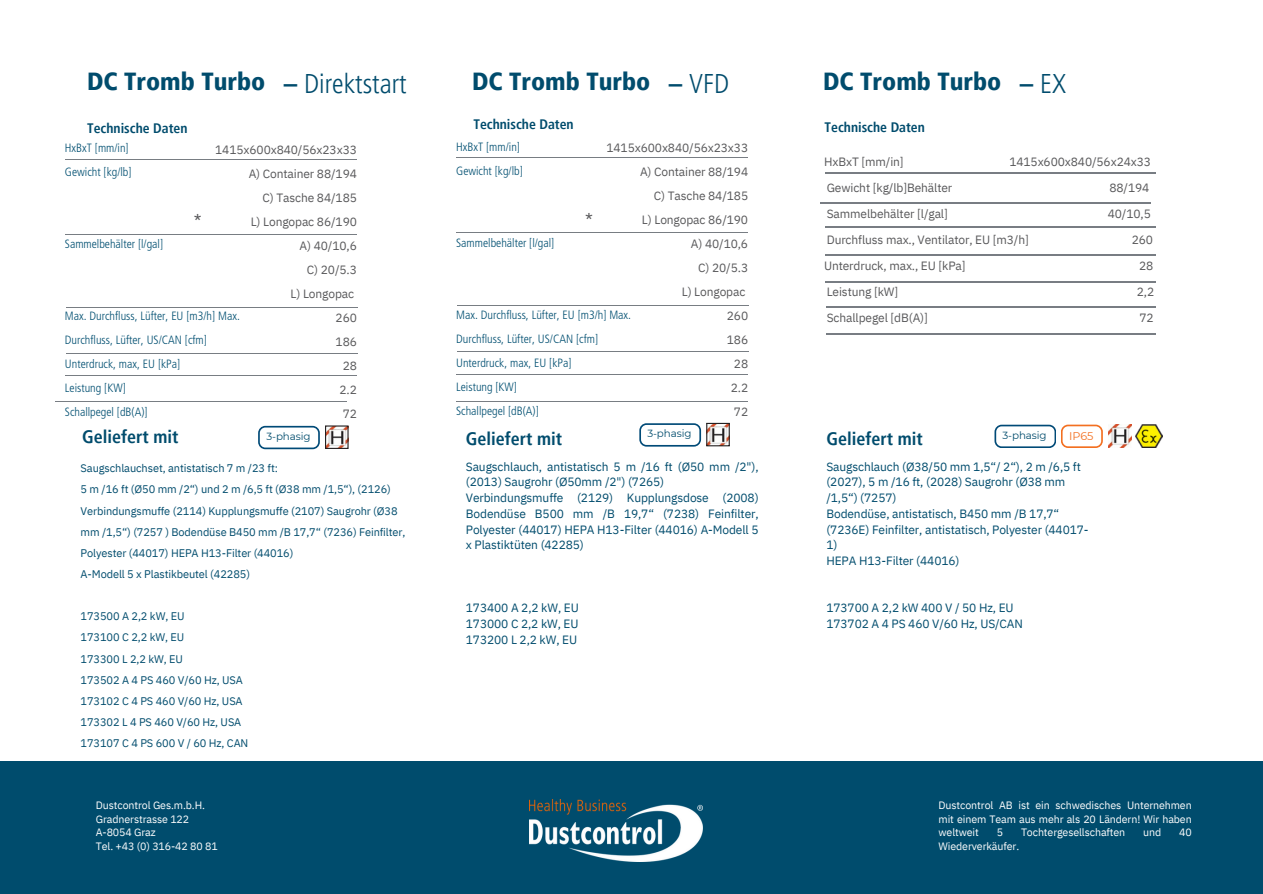
<style>
.page{position:relative;width:1263px;height:894px;background:#fff}
.page>*{position:absolute;margin:0;border:0;box-sizing:border-box;transform-origin:0 0}
.t1{font:300 condensed 27px "Frutiger LT Pro";color:#004c6d}
.t2{font:900 condensed 24.75px "Frutiger LT Pro";color:#004c6d}
.t3{font:700 condensed 18px "Frutiger LT Pro";color:#004c6d}
.t4{font:17.4px "IBM Plex Sans";color:#58585a}
.t5{font:700 condensed 13.65px "Frutiger LT Pro";color:#004c6d}
.t6{font:12px/15.8px "IBM Plex Sans";letter-spacing:-.01em;color:#004c6d}
.t7{font:12px "IBM Plex Sans";letter-spacing:-.01em;color:#58585a}
.t8{font:300 condensed 12px/24px "Frutiger LT Pro";color:#004f71}
.t9{font:11.1px "Montserrat";color:#f37021}
.t10{font:10.95px/21.1px "IBM Plex Sans";letter-spacing:-.01em;color:#004c6d}
.t11{font:10.65px/13.5px "IBM Plex Sans";letter-spacing:-.01em;color:#fff;text-align:justify}
.t12{font:10.35px "Montserrat";letter-spacing:-.01em;color:#004c6d}
.s1{font-weight:700}
</style>
<div class="page">
<img style="left:1136px;top:424px;width:27px;height:24px">
<div style="left:0;top:761px;width:1262px;height:132px;background:#004c6d"></div>
<svg style="left:994px;top:424px;width:138px;height:24px"></svg>
<svg style="left:639px;top:423px;width:91px;height:23px"></svg>
<svg style="left:258px;top:425px;width:91px;height:24px"></svg>
<hr style="left:820px;top:202px;width:330px;height:1px;background:#787d83">
<hr style="left:826px;top:173px;width:330px;height:1px;background:#787d83">
<hr style="left:826px;top:227px;width:330px;height:1px;background:#787d83">
<hr style="left:826px;top:254px;width:330px;height:1px;background:#787d83">
<hr style="left:826px;top:282px;width:330px;height:1px;background:#787d83">
<hr style="left:826px;top:334px;width:329px;height:1px;background:#787d83">
<hr style="left:826px;top:306px;width:330px;height:1px;background:#787d83">
<img style="left:529px;top:799px;width:173px;height:62px">
<hr style="left:55px;top:401px;width:291px;height:1px;background:#787d83">
<hr style="left:65px;top:375px;width:291px;height:1px;background:#787d83">
<hr style="left:67px;top:306px;width:291px;height:1px;background:#787d83">
<hr style="left:65px;top:159px;width:291px;height:1px;background:#787d83">
<hr style="left:65px;top:233px;width:292px;height:1px;background:#787d83">
<hr style="left:66px;top:352px;width:292px;height:1px;background:#787d83">
<hr style="left:457px;top:401px;width:291px;height:1px;background:#787d83">
<hr style="left:456px;top:373px;width:291px;height:1px;background:#787d83">
<hr style="left:458px;top:305px;width:291px;height:1px;background:#787d83">
<hr style="left:456px;top:157px;width:291px;height:1px;background:#787d83">
<hr style="left:457px;top:232px;width:291px;height:1px;background:#787d83">
<hr style="left:458px;top:351px;width:291px;height:1px;background:#787d83">
<p class="t2" style="left:87px;top:66px;width:180px">DC Tromb Turbo</p>
<p class="t1" style="left:284px;top:67px;width:125px"><span class="s1">–</span> Direktstart</p>
<p class="t2" style="left:472px;top:66px;width:180px">DC Tromb Turbo</p>
<p class="t1" style="left:669px;top:67px;width:62px"><span class="s1">–</span> VFD</p>
<p class="t2" style="left:823px;top:66px;width:180px">DC Tromb Turbo</p>
<p class="t1" style="left:1020px;top:67px;width:48px"><span class="s1">–</span> EX</p>
<p class="t5" style="left:87px;top:120px;width:102px">Technische Daten</p>
<p class="t5" style="left:473px;top:116px;width:102px">Technische Daten</p>
<p class="t5" style="left:825px;top:119px;width:102px">Technische Daten</p>
<p class="t8" style="left:65px;top:136px;width:65px">HxBxT [mm/in]</p>
<p class="t7" style="left:215px;top:141px;width:143px">1415x600x840/56x23x33</p>
<p class="t7" style="left:249px;top:165px;width:110px">A) Container 88/194</p>
<p class="t7" style="left:262px;top:189px;width:96px">C) Tasche 84/185</p>
<p class="t7" style="left:251px;top:213px;width:108px">L) Longopac 86/190</p>
<p class="t7" style="left:300px;top:237px;width:59px">A) 40/10,6</p>
<p class="t7" style="left:307px;top:261px;width:51px">C) 20/5.3</p>
<p class="t7" style="left:291px;top:285px;width:65px">L) Longopac</p>
<p class="t7" style="left:336px;top:309px;width:23px">260</p>
<p class="t7" style="left:336px;top:333px;width:23px">186</p>
<p class="t7" style="left:343px;top:357px;width:16px">28</p>
<p class="t7" style="left:339px;top:381px;width:19px">2.2</p>
<p class="t7" style="left:343px;top:405px;width:16px">72</p>
<p class="t8" style="left:65px;top:160px;width:68px">Gewicht [kg/lb]</p>
<p class="t4" style="left:194px;top:209px;width:9px">*</p>
<p class="t8" style="left:65px;top:232px;width:100px">Sammelbehälter [l/gal]</p>
<p class="t8" style="left:65px;top:304px;width:176px">Max. Durchfluss, Lüfter, EU [m3/h] Max.<br>Durchfluss, Lüfter, US/CAN [cfm]</p>
<p class="t8" style="left:65px;top:376px;width:62px">Leistung [KW]</p>
<p class="t8" style="left:65px;top:352px;width:117px">Unterdruck, max, EU [kPa]</p>
<p class="t8" style="left:65px;top:400px;width:84px">Schallpegel [dB(A)]</p>
<p class="t8" style="left:456px;top:134px;width:65px">HxBxT [mm/in]</p>
<p class="t7" style="left:606px;top:140px;width:143px">1415x600x840/56x23x33</p>
<p class="t7" style="left:640px;top:164px;width:110px">A) Container 88/194</p>
<p class="t7" style="left:654px;top:188px;width:96px">C) Tasche 84/185</p>
<p class="t7" style="left:642px;top:212px;width:108px">L) Longopac 86/190</p>
<p class="t7" style="left:691px;top:236px;width:59px">A) 40/10,6</p>
<p class="t7" style="left:698px;top:260px;width:51px">C) 20/5.3</p>
<p class="t7" style="left:682px;top:284px;width:65px">L) Longopac</p>
<p class="t7" style="left:727px;top:308px;width:23px">260</p>
<p class="t7" style="left:727px;top:332px;width:23px">186</p>
<p class="t7" style="left:734px;top:356px;width:16px">28</p>
<p class="t7" style="left:731px;top:380px;width:19px">2.2</p>
<p class="t7" style="left:734px;top:404px;width:16px">72</p>
<p class="t8" style="left:456px;top:158px;width:68px">Gewicht [kg/lb]</p>
<p class="t4" style="left:585px;top:207px;width:9px">*</p>
<p class="t8" style="left:456px;top:230px;width:100px">Sammelbehälter [l/gal]</p>
<p class="t8" style="left:456px;top:302px;width:176px">Max. Durchfluss, Lüfter, EU [m3/h] Max.<br>Durchfluss, Lüfter, US/CAN [cfm]</p>
<p class="t8" style="left:456px;top:374px;width:62px">Leistung [KW]</p>
<p class="t8" style="left:456px;top:350px;width:117px">Unterdruck, max, EU [kPa]</p>
<p class="t8" style="left:456px;top:398px;width:84px">Schallpegel [dB(A)]</p>
<p class="t7" style="left:824px;top:154px;width:81px">HxBxT [mm/in]</p>
<p class="t7" style="left:1009px;top:154px;width:143px">1415x600x840/56x24x33</p>
<p class="t7" style="left:827px;top:180px;width:127px">Gewicht [kg/lb]Behälter</p>
<p class="t7" style="left:1109px;top:180px;width:41px">88/194</p>
<p class="t7" style="left:827px;top:206px;width:123px">Sammelbehälter [l/gal]</p>
<p class="t7" style="left:1108px;top:206px;width:45px">40/10,5</p>
<p class="t7" style="left:827px;top:232px;width:204px">Durchfluss max., Ventilator, EU [m3/h]</p>
<p class="t7" style="left:1132px;top:232px;width:23px">260</p>
<p class="t7" style="left:824px;top:258px;width:143px">Unterdruck, max., EU [kPa]</p>
<p class="t7" style="left:1139px;top:258px;width:16px">28</p>
<p class="t7" style="left:827px;top:284px;width:73px">Leistung [kW]</p>
<p class="t7" style="left:1137px;top:284px;width:19px">2,2</p>
<p class="t7" style="left:827px;top:310px;width:103px">Schallpegel [dB(A)]</p>
<p class="t7" style="left:1139px;top:310px;width:16px">72</p>
<p class="t3" style="left:82px;top:426px;width:98px">Geliefert mit</p>
<p class="t3" style="left:466px;top:427px;width:98px">Geliefert mit</p>
<p class="t12" style="left:266px;top:430px;width:46px">3-phasig</p>
<p class="t12" style="left:647px;top:427px;width:46px">3-phasig</p>
<p class="t12" style="left:1002px;top:428px;width:46px">3-phasig</p>
<p class="t9" style="left:1069px;top:429px;width:26px">IP65</p>
<p class="t3" style="left:826px;top:427px;width:98px">Geliefert mit</p>
<p class="t10" style="left:81px;top:457px;width:199px">Saugschlauchset, antistatisch 7 m /23 ft:</p>
<p class="t10" style="left:81px;top:478px;width:326px">5 m /16 ft (Ø50 mm /2“) und 2 m /6,5 ft (Ø38 mm /1,5“), (2126)<br>Verbindungsmuffe (2114) Kupplungsmuffe (2107) Saugrohr (Ø38 mm /1,5“) (7257 ) Bodendüse B450 mm /B 17,7“ (7236) Feinfilter, Polyester (44017) HEPA H13-Filter (44016)</p>
<p class="t10" style="left:81px;top:563px;width:171px">A-Modell 5 x Plastikbeutel (42285)</p>
<p class="t10" style="left:81px;top:605px;width:105px">173500 A 2,2 kW, EU</p>
<p class="t10" style="left:81px;top:626px;width:105px">173100 C 2,2 kW, EU</p>
<p class="t10" style="left:81px;top:647px;width:104px">173300 L 2,2 kW, EU</p>
<p class="t10" style="left:81px;top:668px;width:164px">173502 A 4 PS 460 V/60 Hz, USA</p>
<p class="t10" style="left:81px;top:690px;width:164px">173102 C 4 PS 460 V/60 Hz, USA</p>
<p class="t10" style="left:81px;top:711px;width:162px">173302 L 4 PS 460 V/60 Hz, USA</p>
<p class="t10" style="left:81px;top:732px;width:169px">173107 C 4 PS 600 V / 60 Hz, CAN</p>
<p class="t11" style="left:96px;top:798px;width:111px">Dustcontrol Ges.m.b.H.</p>
<p class="t11" style="left:96px;top:811px;width:95px">Gradnerstrasse 122</p>
<p class="t11" style="left:96px;top:825px;width:61px">A-8054 Graz</p>
<p class="t11" style="left:96px;top:838px;width:123px">Tel. +43 (0) 316-42 80 81</p>
<p class="t6" style="left:466px;top:458px;width:294px">Saugschlauch, antistatisch 5 m /16 ft (Ø50 mm /2"), (2013) Saugrohr (Ø50mm /2") (7265)</p>
<p class="t6" style="left:466px;top:489px;width:294px;text-align:justify">Verbindungsmuffe (2129) Kupplungsdose (2008)<br>Bodendüse B500 mm /B 19,7“ (7238) Feinfilter, Polyester (44017) HEPA H13-Filter (44016) A-Modell 5 x Plastiktüten (42285)</p>
<p class="t6" style="left:466px;top:599px;width:114px">173400 A 2,2 kW, EU</p>
<p class="t6" style="left:466px;top:615px;width:114px">173000 C 2,2 kW, EU</p>
<p class="t6" style="left:466px;top:631px;width:113px">173200 L 2,2 kW, EU</p>
<p class="t6" style="left:826px;top:458px;width:256px">Saugschlauch (Ø38/50 mm 1,5“/ 2“), 2 m /6,5 ft (2027), 5 m /16 ft, (2028) Saugrohr (Ø38 mm /1,5“) (7257)</p>
<p class="t6" style="left:826px;top:505px;width:264px">Bodendüse, antistatisch, B450 mm /B 17,7“ (7236E) Feinfilter, antistatisch, Polyester (44017-<br>1)</p>
<p class="t6" style="left:826px;top:552px;width:135px">HEPA H13-Filter (44016)</p>
<p class="t6" style="left:826px;top:599px;width:189px">173700 A 2,2 kW 400 V / 50 Hz, EU</p>
<p class="t6" style="left:826px;top:615px;width:198px">173702 A 4 PS 460 V/60 Hz, US/CAN</p>
<p class="t11" style="left:938px;top:798px;width:255px">Dustcontrol AB ist ein schwedisches Unternehmen mit einem Team aus mehr als 20 Ländern! Wir haben weltweit</p>
<p class="t11" style="left:997px;top:825px;width:8px">5</p>
<p class="t11" style="left:1021px;top:825px;width:106px">Tochtergesellschaften</p>
<p class="t11" style="left:1143px;top:825px;width:20px">und</p>
<p class="t11" style="left:1179px;top:825px;width:14px">40</p>
<p class="t11" style="left:938px;top:838px;width:82px">Wiederverkäufer.</p>
</div>
